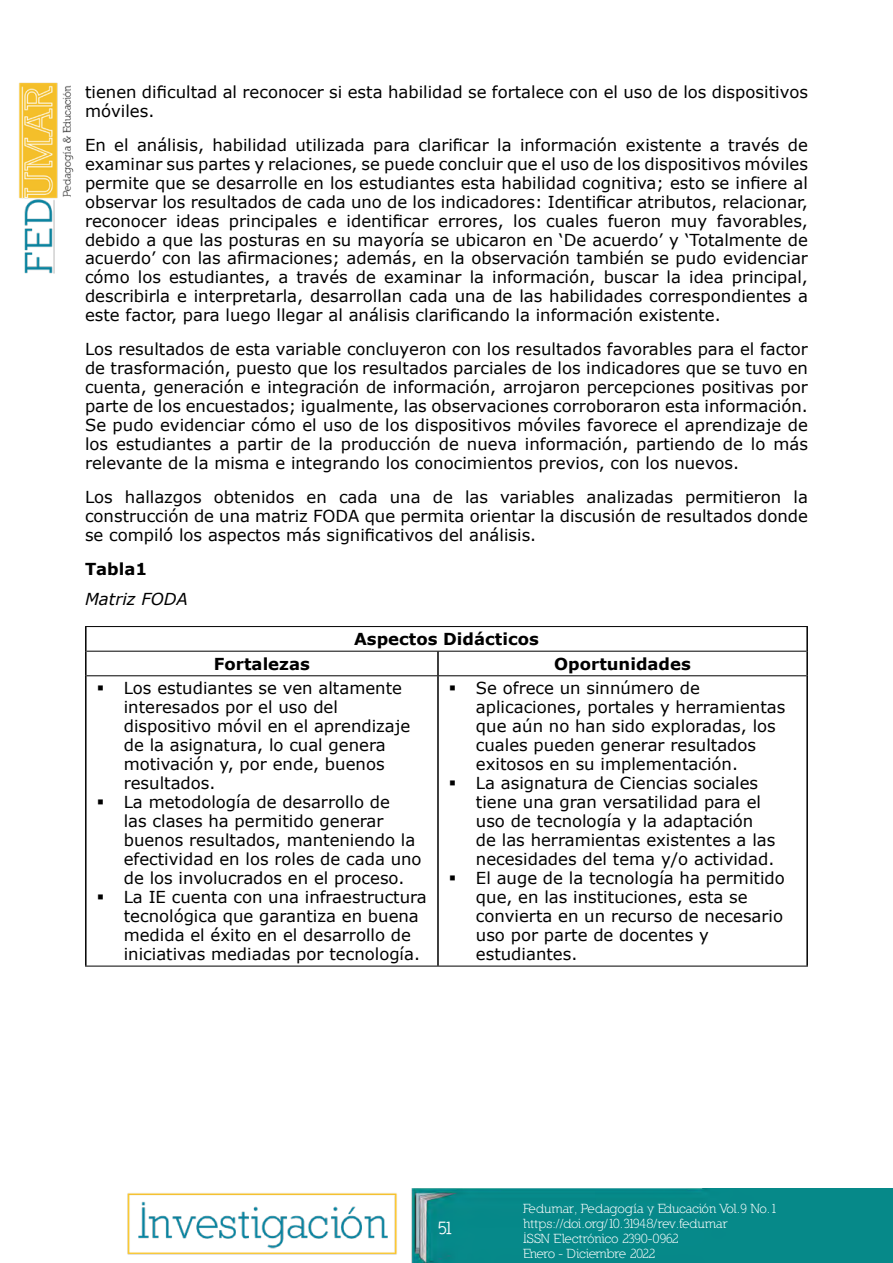
<style>
.page{position:relative;width:893px;height:1263px;background:#fff}
.page>*{position:absolute;margin:0;border:0;box-sizing:border-box;transform-origin:0 0}
.t1{font:700 18px "Nilland";color:#fff}
.t2{font:16.5px/18.9px "Verdana";color:#000}
.t3{font:700 16.5px "Verdana";color:#000}
.t4{font:italic 16.5px "Verdana";color:#000}
.t5{font:13.5px/15px "Nilland";letter-spacing:-.035em;color:#fff}
</style>
<div class="page">
<div style="left:412px;top:1189px;width:481px;height:74px;background:#068989"></div>
<img style="left:19px;top:82px;width:55px;height:192px">
<img style="left:127px;top:1193px;width:270px;height:62px">
<hr style="left:85px;top:627px;width:2px;height:24px;background:#000">
<hr style="left:806px;top:627px;width:2px;height:24px;background:#000">
<hr style="left:85px;top:651px;width:2px;height:25px;background:#000">
<hr style="left:437px;top:651px;width:2px;height:24px;background:#000">
<hr style="left:806px;top:651px;width:2px;height:25px;background:#000">
<hr style="left:85px;top:676px;width:2px;height:290px;background:#000">
<hr style="left:437px;top:676px;width:2px;height:290px;background:#000">
<hr style="left:806px;top:676px;width:2px;height:290px;background:#000">
<hr style="left:85px;top:626px;width:353px;height:1px;background:#000">
<hr style="left:438px;top:626px;width:370px;height:1px;background:#000">
<hr style="left:87px;top:651px;width:351px;height:1px;background:#000">
<hr style="left:438px;top:651px;width:368px;height:1px;background:#000">
<hr style="left:87px;top:675px;width:351px;height:1px;background:#000">
<hr style="left:438px;top:675px;width:368px;height:1px;background:#000">
<hr style="left:85px;top:966px;width:353px;height:1px;background:#000">
<hr style="left:438px;top:966px;width:370px;height:1px;background:#000">
<p class="t2" style="left:85px;top:82px;width:724px">tienen dificultad al reconocer si esta habilidad se fortalece con el uso de los dispositivos móviles.</p>
<p class="t2" style="left:85px;top:135px;width:724px;text-align:justify">En el análisis, habilidad utilizada para clarificar la información existente a través de examinar sus partes y relaciones, se puede concluir que el uso de los dispositivos móviles permite que se desarrolle en los estudiantes esta habilidad cognitiva; esto se infiere al observar los resultados de cada uno de los indicadores: Identificar atributos, relacionar, reconocer ideas principales e identificar errores, los cuales fueron muy favorables, debido a que las posturas en su mayoría se ubicaron en ‘De acuerdo’ y ‘Totalmente de acuerdo’ con las afirmaciones; además, en la observación también se pudo evidenciar cómo los estudiantes, a través de examinar la información, buscar la idea principal, describirla e interpretarla, desarrollan cada una de las habilidades correspondientes a este factor, para luego llegar al análisis clarificando la información existente.</p>
<p class="t2" style="left:85px;top:340px;width:724px;text-align:justify">Los resultados de esta variable concluyeron con los resultados favorables para el factor de trasformación, puesto que los resultados parciales de los indicadores que se tuvo en cuenta, generación e integración de información, arrojaron percepciones positivas por parte de los encuestados; igualmente, las observaciones corroboraron esta información.<br>Se pudo evidenciar cómo el uso de los dispositivos móviles favorece el aprendizaje de los estudiantes a partir de la producción de nueva información, partiendo de lo más relevante de la misma e integrando los conocimientos previos, con los nuevos.</p>
<p class="t2" style="left:85px;top:488px;width:724px;text-align:justify">Los hallazgos obtenidos en cada una de las variables analizadas permitieron la construcción de una matriz FODA que permita orientar la discusión de resultados donde se compiló los aspectos más significativos del análisis.</p>
<p class="t3" style="left:85px;top:557px;width:64px">Tabla1</p>
<p class="t4" style="left:85px;top:588px;width:104px">Matriz FODA</p>
<p class="t3" style="left:354px;top:627px;width:186px">Aspectos Didácticos</p>
<p class="t3" style="left:214px;top:652px;width:98px">Fortalezas</p>
<p class="t3" style="left:554px;top:652px;width:138px">Oportunidades</p>
<p class="t2" style="left:124px;top:679px;width:288px;text-indent:-27px">▪ Los estudiantes se ven altamente interesados por el uso del dispositivo móvil en el aprendizaje de la asignatura, lo cual genera motivación y, por ende, buenos resultados.</p>
<p class="t2" style="left:124px;top:793px;width:299px;text-indent:-27px">▪ La metodología de desarrollo de<br>las clases ha permitido generar buenos resultados, manteniendo la efectividad en los roles de cada uno de los involucrados en el proceso.</p>
<p class="t2" style="left:124px;top:887px;width:305px;text-indent:-27px">▪ La IE cuenta con una infraestructura tecnológica que garantiza en buena medida el éxito en el desarrollo de iniciativas mediadas por tecnología.</p>
<p class="t2" style="left:476px;top:679px;width:311px;text-indent:-27px">▪ Se ofrece un sinnúmero de aplicaciones, portales y herramientas que aún no han sido exploradas, los cuales pueden generar resultados exitosos en su implementación.</p>
<p class="t2" style="left:476px;top:774px;width:301px;text-indent:-27px">▪ La asignatura de Ciencias sociales tiene una gran versatilidad para el uso de tecnología y la adaptación de las herramientas existentes a las necesidades del tema y/o actividad.</p>
<p class="t2" style="left:476px;top:868px;width:310px;text-indent:-27px">▪ El auge de la tecnología ha permitido que, en las instituciones, esta se convierta en un recurso de necesario uso por parte de docentes y estudiantes.</p>
<p class="t1" style="left:438px;top:1217px;width:18px">51</p>
<p class="t5" style="left:523px;top:1201px;width:256px">Fedumar, Pedagogía y Educación Vol.9 No.1 https://doi.org/10.31948/rev.fedumar<br>ISSN Electrónico 2390-0962<br>Enero - Diciembre 2022</p>
</div>
